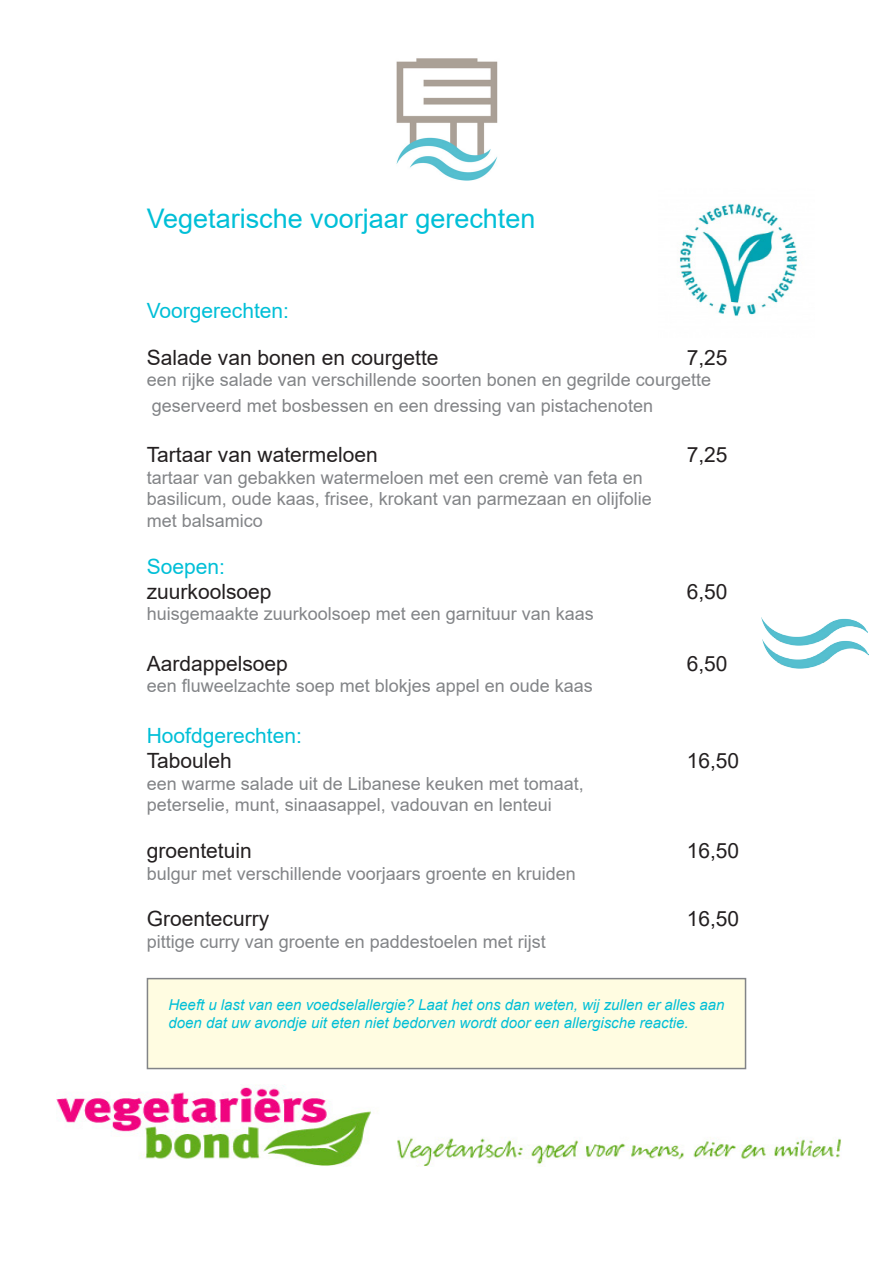
<style>
.page{position:relative;width:893px;height:1263px;background:#fff}
.page>*{position:absolute;margin:0;border:0;box-sizing:border-box;transform-origin:0 0}
.t1{font:27px "Arial";color:#00bfd7}
.t2{font:21px "Arial";color:#231f20}
.t3{font:21px "Arial";color:#00bfd7}
.t4{font:18px "Arial";color:#828487}
.t5{font:italic 15px/18px "Arial";color:#00bfd7}
</style>
<div class="page">
<img style="left:761px;top:617px;width:106px;height:22px">
<img style="left:396px;top:58px;width:102px;height:123px">
<img style="left:762px;top:639px;width:107px;height:29px">
<img style="left:679px;top:203px;width:119px;height:114px">
<img style="left:56px;top:1069px;width:785px;height:98px">
<div style="left:147px;top:978px;width:599px;height:91px;background:#fffce1;border:2px solid #828487"></div>
<p class="t1" style="left:147px;top:200px;width:390px">Vegetarische voorjaar gerechten</p>
<p class="t3" style="left:147px;top:296px;width:144px">Voorgerechten:</p>
<p class="t2" style="left:147px;top:343px;width:293px">Salade van bonen en courgette</p>
<p class="t2" style="left:687px;top:343px;width:42px">7,25</p>
<p class="t4" style="left:147px;top:368px;width:566px">een rijke salade van verschillende soorten bonen en gegrilde courgette</p>
<p class="t4" style="left:152px;top:393px;width:503px">geserveerd met bosbessen en een dressing van pistachenoten</p>
<p class="t2" style="left:147px;top:440px;width:233px">Tartaar van watermeloen</p>
<p class="t2" style="left:687px;top:440px;width:42px">7,25</p>
<p class="t4" style="left:147px;top:465px;width:498px">tartaar van gebakken watermeloen met een cremè van feta en</p>
<p class="t4" style="left:147px;top:486px;width:507px">basilicum, oude kaas, frisee, krokant van parmezaan en olijfolie</p>
<p class="t4" style="left:147px;top:508px;width:118px">met balsamico</p>
<p class="t3" style="left:147px;top:552px;width:80px">Soepen:</p>
<p class="t2" style="left:147px;top:577px;width:126px">zuurkoolsoep</p>
<p class="t2" style="left:687px;top:577px;width:42px">6,50</p>
<p class="t4" style="left:147px;top:602px;width:449px">huisgemaakte zuurkoolsoep met een garnituur van kaas</p>
<p class="t2" style="left:147px;top:649px;width:143px">Aardappelsoep</p>
<p class="t2" style="left:687px;top:649px;width:42px">6,50</p>
<p class="t4" style="left:147px;top:674px;width:448px">een fluweelzachte soep met blokjes appel en oude kaas</p>
<p class="t3" style="left:147px;top:721px;width:157px">Hoofdgerechten:</p>
<p class="t2" style="left:147px;top:746px;width:87px">Tabouleh</p>
<p class="t2" style="left:687px;top:746px;width:54px">16,50</p>
<p class="t4" style="left:147px;top:771px;width:439px">een warme salade uit de Libanese keuken met tomaat,</p>
<p class="t4" style="left:147px;top:792px;width:407px">peterselie, munt, sinaasappel, vadouvan en lenteui</p>
<p class="t2" style="left:147px;top:836px;width:107px">groentetuin</p>
<p class="t2" style="left:687px;top:836px;width:54px">16,50</p>
<p class="t4" style="left:147px;top:861px;width:431px">bulgur met verschillende voorjaars groente en kruiden</p>
<p class="t2" style="left:147px;top:904px;width:124px">Groentecurry</p>
<p class="t2" style="left:687px;top:904px;width:54px">16,50</p>
<p class="t4" style="left:147px;top:929px;width:401px">pittige curry van groente en paddestoelen met rijst</p>
<p class="t5" style="left:168px;top:995px;width:557px">Heeft u last van een voedselallergie? Laat het ons dan weten, wij zullen er alles aan doen dat uw avondje uit eten niet bedorven wordt door een allergische reactie.</p>
</div>
